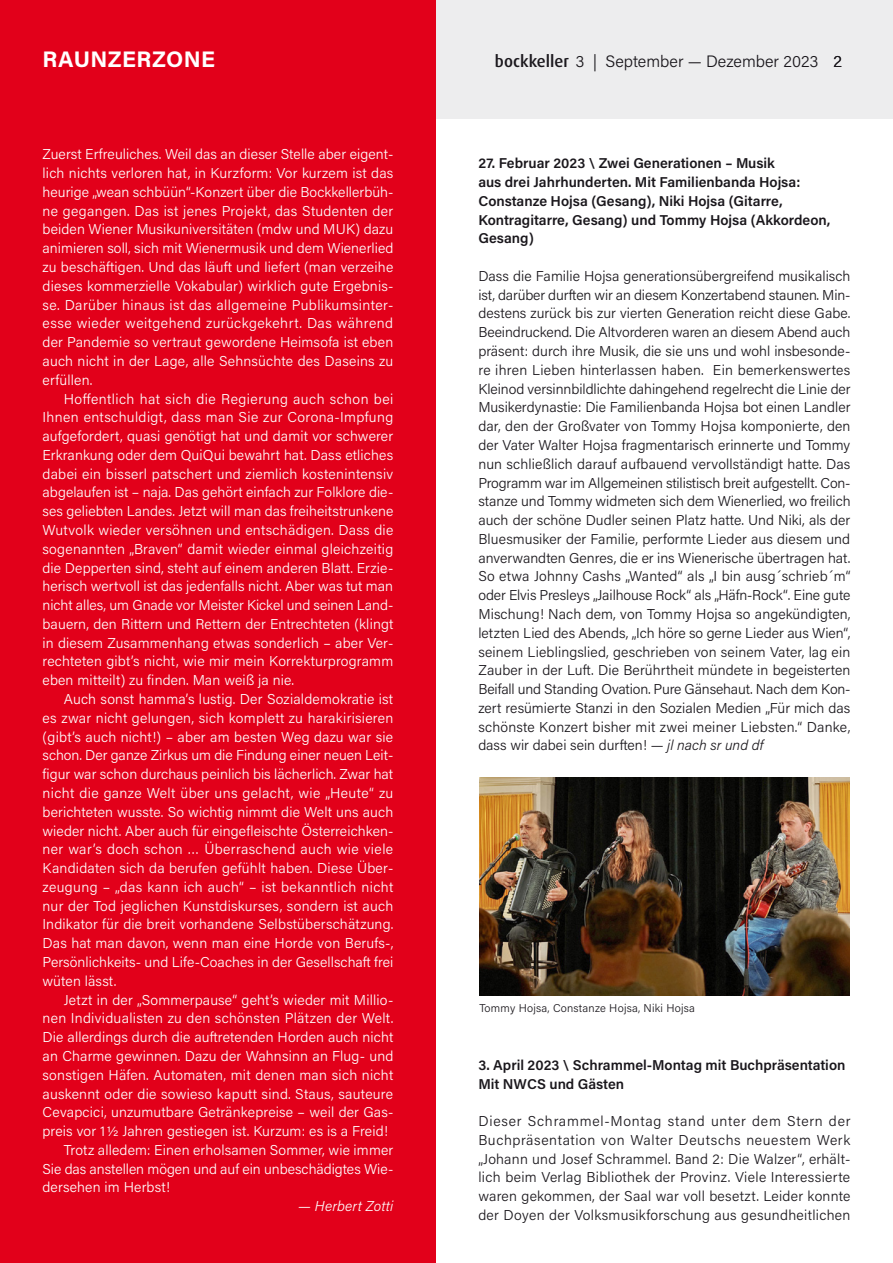
<style>
.page{position:relative;width:893px;height:1263px;background:#fff}
.page>*{position:absolute;margin:0;border:0;box-sizing:border-box;transform-origin:0 0}
.t1{font:700 22.5px "Acumin Pro";letter-spacing:.02em;color:#fff}
.t2{font:300 16.5px "Acumin Pro";color:#1a171c}
.t3{font:300 14.25px/18.8px "Acumin Pro";letter-spacing:.01em;color:#fff;text-align:justify}
.t4{font:300 14.25px/18.8px "Acumin Pro";letter-spacing:.015em;color:#1a171c;text-align:justify}
.t5{font:600 14.25px/18.8px "Acumin Pro";color:#1a171c}
.t6{font:italic 300 14.25px "Acumin Pro";letter-spacing:.015em;color:#fff}
.t7{font:300 11.25px "Acumin Pro";letter-spacing:.02em;color:#1a171c}
.s1{font-family:"Dax Pro";font-weight:500}
.s2{font-style:italic}
</style>
<div class="page">
<div style="left:0;top:0;width:893px;height:119px;background:#ededee"></div>
<div style="left:0;top:0;width:436px;height:1263px;background:#e2001a"></div>
<img style="left:479px;top:777px;width:370px;height:218px">
<h1 class="t1" style="left:43px;top:44px;width:124px">N CHL SE</h1>
<p class="t2" style="left:495px;top:50px;width:325px"><span class="s1">bockkeller</span> 3 | September — Dezember 2023</p>
<h1 class="t1" style="left:43px;top:44px;width:174px">RAUNZERZONE</h1>
<p class="t2" style="left:833px;top:50px;width:10px">2</p>
<p class="t3" style="left:43px;top:144px;width:352px">Zuerst Erfreuliches. Weil das an dieser Stelle aber eigent&shy;lich nichts verloren hat, in Kurzform: Vor kurzem ist das heurige „wean schbüün“-Konzert über die Bockkellerbüh&shy;ne gegangen. Das ist jenes Projekt, das Studenten der beiden Wiener Musikuniversitäten (mdw und MUK) dazu animieren soll, sich mit Wienermusik und dem Wienerlied zu beschäftigen. Und das läuft und liefert (man verzeihe dieses kommerzielle Vokabular) wirklich gute Ergebnis&shy;se. Darüber hinaus ist das allgemeine Publikumsinter&shy;esse wieder weitgehend zurückgekehrt. Das während der Pandemie so vertraut gewordene Heimsofa ist eben auch nicht in der Lage, alle Sehnsüchte des Daseins zu erfüllen.</p>
<p class="t3" style="left:43px;top:389px;width:352px;text-indent:21px">Hoffentlich hat sich die Regierung auch schon bei Ihnen entschuldigt, dass man Sie zur Corona-Impfung aufgefordert, quasi genötigt hat und damit vor schwerer Erkrankung oder dem QuiQui bewahrt hat. Dass etliches dabei ein bisserl patschert und ziemlich kostenintensiv abgelaufen ist – naja. Das gehört einfach zur Folklore die&shy;ses geliebten Landes. Jetzt will man das freiheitstrunkene Wutvolk wieder versöhnen und entschädigen. Dass die sogenannten „Braven“ damit wieder einmal gleichzeitig die Depperten sind, steht auf einem anderen Blatt. Erzie&shy;herisch wertvoll ist das jedenfalls nicht. Aber was tut man nicht alles, um Gnade vor Meister Kickel und seinen Land&shy;bauern, den Rittern und Rettern der Entrechteten (klingt in diesem Zusammenhang etwas sonderlich – aber Ver&shy;rechteten gibt’s nicht, wie mir mein Korrekturprogramm eben mitteilt) zu finden. Man weiß ja nie.</p>
<p class="t3" style="left:43px;top:689px;width:352px;text-indent:21px">Auch sonst hamma’s lustig. Der Sozialdemokratie ist es zwar nicht gelungen, sich komplett zu harakirisieren (gibt’s auch nicht!) – aber am besten Weg dazu war sie schon. Der ganze Zirkus um die Findung einer neuen Leit&shy;figur war schon durchaus peinlich bis lächerlich. Zwar hat nicht die ganze Welt über uns gelacht, wie „Heute“ zu berichteten wusste. So wichtig nimmt die Welt uns auch wieder nicht. Aber auch für eingefleischte Österreichken&shy;ner war’s doch schon … Überraschend auch wie viele Kandidaten sich da berufen gefühlt haben. Diese Über&shy;zeugung – „das kann ich auch“ – ist bekanntlich nicht nur der Tod jeglichen Kunstdiskurses, sondern ist auch Indikator für die breit vorhandene Selbstüberschätzung.<br>Das hat man davon, wenn man eine Horde von Berufs-, Persönlichkeits- und Life-Coaches in der Gesellschaft frei wüten lässt.</p>
<p class="t3" style="left:64px;top:990px;width:331px">Jetzt in der „Sommerpause“ geht’s wieder mit Millio-</p>
<p class="t3" style="left:43px;top:1008px;width:352px">nen Individualisten zu den schönsten Plätzen der Welt.</p>
<p class="t3" style="left:43px;top:1027px;width:352px">Die allerdings durch die auftretenden Horden auch nicht</p>
<p class="t3" style="left:43px;top:1046px;width:352px">an Charme gewinnen. Dazu der Wahnsinn an Flug- und</p>
<p class="t3" style="left:43px;top:1065px;width:352px">sonstigen Häfen. Automaten, mit denen man sich nicht</p>
<p class="t3" style="left:43px;top:1083px;width:352px">auskennt oder die sowieso kaputt sind. Staus, sauteure</p>
<p class="t3" style="left:43px;top:1102px;width:352px">Cevapcici, unzumutbare Getränkepreise – weil der Gas-</p>
<p class="t3" style="left:43px;top:1121px;width:347px">preis vor 1½ Jahren gestiegen ist. Kurzum: es is a Freid!</p>
<p class="t3" style="left:64px;top:1140px;width:331px">Trotz alledem: Einen erholsamen Sommer, wie immer</p>
<p class="t3" style="left:43px;top:1159px;width:352px">Sie das anstellen mögen und auf ein unbeschädigtes Wie-</p>
<p class="t3" style="left:43px;top:1177px;width:129px">dersehen im Herbst!</p>
<p class="t6" style="left:298px;top:1196px;width:97px">— Herbert Zotti</p>
<p class="t5" style="left:478px;top:153px;width:354px">27. Februar 2023 \ Zwei Generationen – Musik<br>aus drei Jahrhunderten. Mit Familienbanda Hojsa:<br>Constanze Hojsa (Gesang), Niki Hojsa (Gitarre, Kontragitarre, Gesang) und Tommy Hojsa (Akkordeon, Gesang)</p>
<p class="t4" style="left:478px;top:266px;width:374px">Dass die Familie Hojsa generationsübergreifend musikalisch ist, darüber durften wir an diesem Konzertabend staunen. Min&shy;destens zurück bis zur vierten Generation reicht diese Gabe.<br>Beeindruckend. Die Altvorderen waren an diesem Abend auch präsent: durch ihre Musik, die sie uns und wohl insbesonde&shy;re ihren Lieben hinterlassen haben. Ein bemerkenswertes Kleinod versinnbildlichte dahingehend regelrecht die Linie der Musikerdynastie: Die Familienbanda Hojsa bot einen Landler dar, den der Großvater von Tommy Hojsa komponierte, den der Vater Walter Hojsa fragmentarisch erinnerte und Tommy nun schließlich darauf aufbauend vervollständigt hatte. Das Programm war im Allgemeinen stilistisch breit aufgestellt. Con&shy;stanze und Tommy widmeten sich dem Wienerlied, wo freilich auch der schöne Dudler seinen Platz hatte. Und Niki, als der Bluesmusiker der Familie, performte Lieder aus diesem und anverwandten Genres, die er ins Wienerische übertragen hat.<br>So etwa Johnny Cashs „Wanted“ als „I bin ausg´schrieb´m“ oder Elvis Presleys „Jailhouse Rock“ als „Häfn-Rock“. Eine gute Mischung! Nach dem, von Tommy Hojsa so angekündigten, letzten Lied des Abends, „Ich höre so gerne Lieder aus Wien“, seinem Lieblingslied, geschrieben von seinem Vater, lag ein Zauber in der Luft. Die Berührtheit mündete in begeisterten Beifall und Standing Ovation. Pure Gänsehaut. Nach dem Kon&shy;zert resümierte Stanzi in den Sozialen Medien „Für mich das schönste Konzert bisher mit zwei meiner Liebsten.“ Danke, dass wir dabei sein durften! <span class="s2">— jl nach sr und df</span></p>
<p class="t7" style="left:479px;top:1000px;width:217px">Tommy Hojsa, Constanze Hojsa, Niki Hojsa</p>
<p class="t5" style="left:478px;top:1055px;width:369px">3. April 2023 \ Schrammel-Montag mit Buchpräsentation<br>Mit NWCS und Gästen</p>
<p class="t4" style="left:478px;top:1111px;width:374px">Dieser Schrammel-Montag stand unter dem Stern der Buchpräsentation von Walter Deutschs neuestem Werk „Johann und Josef Schrammel. Band 2: Die Walzer“, erhält&shy;lich beim Verlag Bibliothek der Provinz. Viele Interessierte waren gekommen, der Saal war voll besetzt. Leider konnte der Doyen der Volksmusikforschung aus gesundheitlichen</p>
</div>
